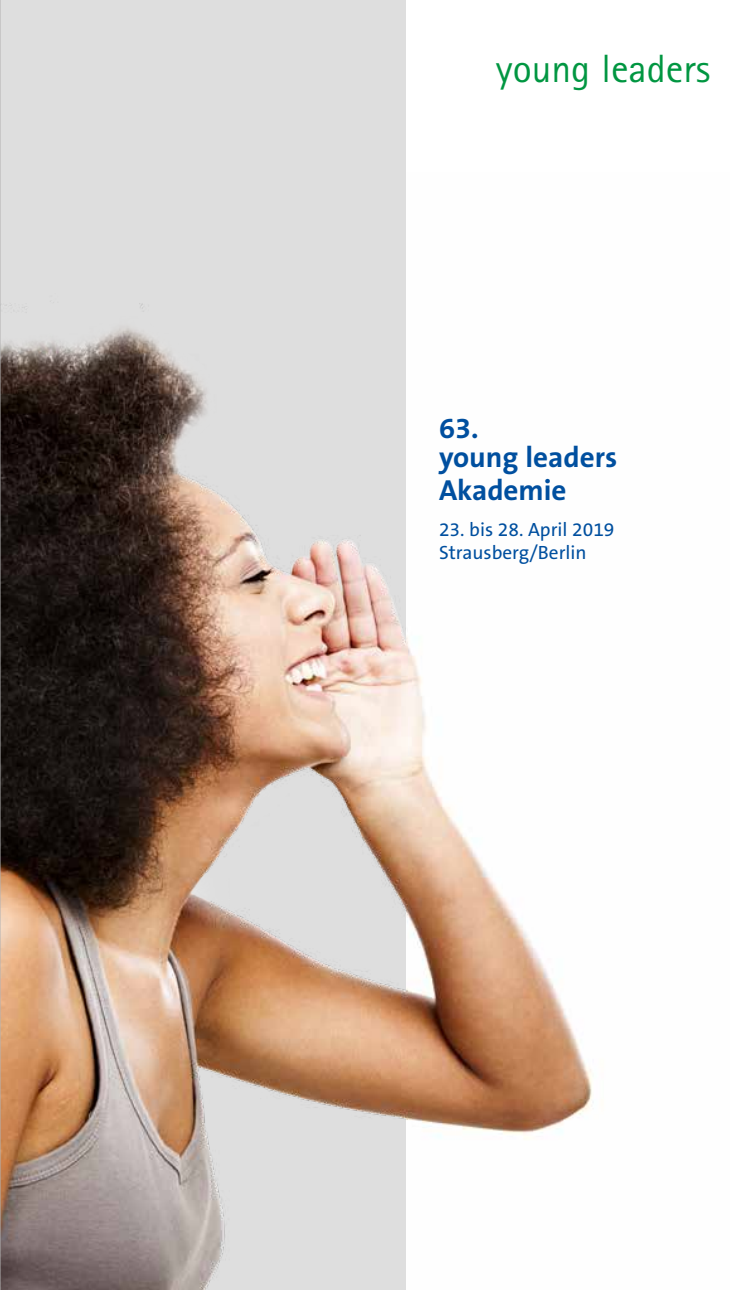
<style>
.page{position:relative;width:745px;height:1290px;background:#fff}
.page>*{position:absolute;margin:0;border:0;box-sizing:border-box;transform-origin:0 0}
.t1{font:39.55px "Agfa Rotis Sans Serif";color:#009641}
.t2{font:700 29.05px/29.8px "The Sans B7";color:#004f9f}
.t3{font:19.25px/22.8px "The Sans B5 Plain";color:#004f9f}
</style>
<div class="page">
<img style="left:407px;top:637px;width:187px;height:502px">
<div style="left:0;top:0;width:405px;height:1290px;background:#dedede"></div>
<img style="left:1px;top:173px;width:406px;height:1117px">
<hr style="left:0;top:0;width:1px;height:1290px;background:#b3b2b2">
<h1 class="t1" style="left:495px;top:46px;width:216px">young leaders</h1>
<h2 class="t2" style="left:439px;top:414px;width:180px">63.<br>young leaders</h2>
<h2 class="t2" style="left:439px;top:477px;width:129px">Akademie</h2>
<p class="t3" style="left:439px;top:519px;width:177px">23. bis 28. April 2019<br>Strausberg/Berlin</p>
</div>
